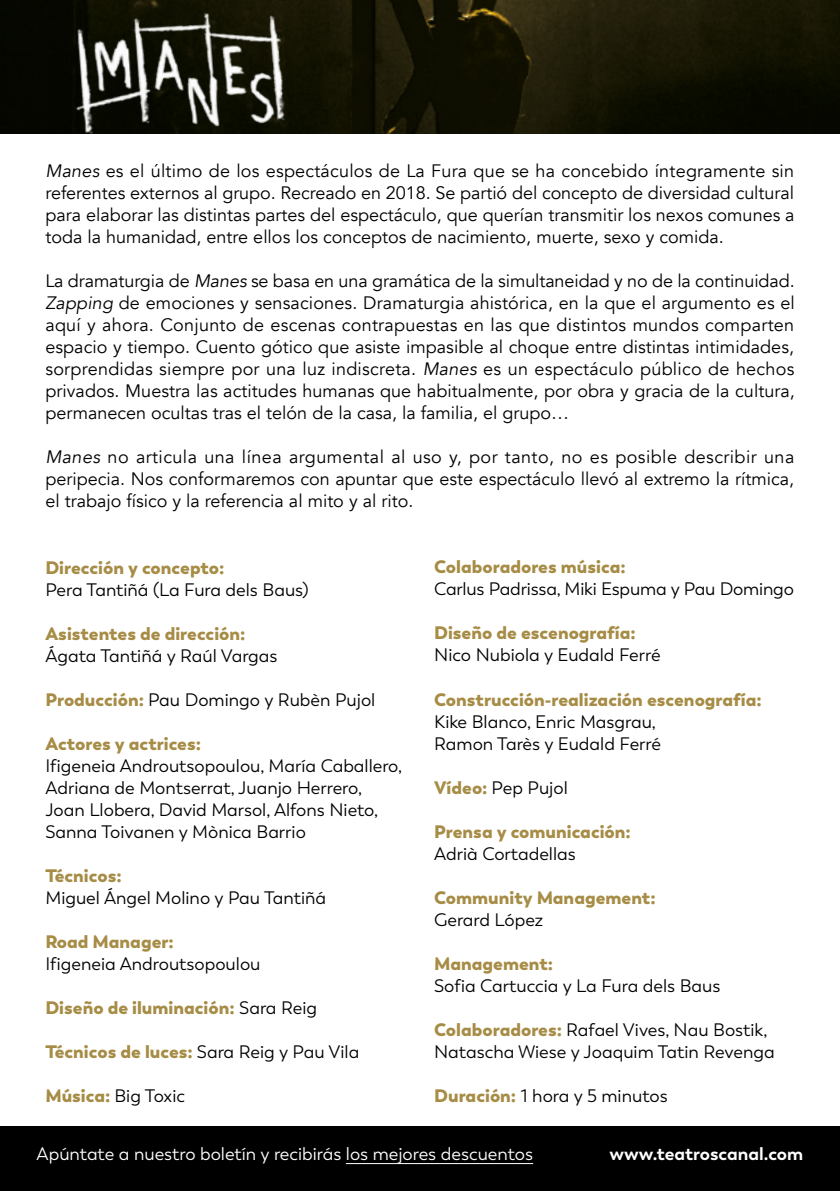
<style>
.page{position:relative;width:840px;height:1191px;background:#fff}
.page>*{position:absolute;margin:0;border:0;box-sizing:border-box;transform-origin:0 0}
.t1{font:18px/22px "Avenir";color:#000;text-align:justify}
.t2{font:18px/22px "Trenda";color:#000}
.t3{font:900 18px "Trenda";color:#a68c45}
.t4{font:18px "Trenda";color:#fff}
.t5{font:700 18px "Trenda";color:#fff}
.s1{font-style:italic}
.s2{font-weight:900;color:#a68c45}
.s3{font-weight:400;color:#000}
</style>
<div class="page">
<img style="left:0;top:0;width:839px;height:133px">
<img style="left:63px;top:2px;width:238px;height:132px">
<div style="left:0;top:1127px;width:839px;height:64px;background:#000"></div>
<hr style="left:346px;top:1163px;width:187px;height:1px;background:#fff">
<p class="t1" style="left:45px;top:160px;width:750px"><span class="s1">Manes</span> es el último de los espectáculos de La Fura que se ha concebido íntegramente sin referentes externos al grupo. Recreado en 2018. Se partió del concepto de diversidad cultural para elaborar las distintas partes del espectáculo, que querían transmitir los nexos comunes a toda la humanidad, entre ellos los conceptos de nacimiento, muerte, sexo y comida.</p>
<p class="t1" style="left:45px;top:270px;width:750px">La dramaturgia de <span class="s1">Manes</span> se basa en una gramática de la simultaneidad y no de la continuidad.<br><span class="s1">Zapping</span> de emociones y sensaciones. Dramaturgia ahistórica, en la que el argumento es el aquí y ahora. Conjunto de escenas contrapuestas en las que distintos mundos comparten espacio y tiempo. Cuento gótico que asiste impasible al choque entre distintas intimidades, sorprendidas siempre por una luz indiscreta. <span class="s1">Manes</span> es un espectáculo público de hechos privados. Muestra las actitudes humanas que habitualmente, por obra y gracia de la cultura, permanecen ocultas tras el telón de la casa, la familia, el grupo…</p>
<p class="t1" style="left:45px;top:446px;width:750px"><span class="s1">Manes</span> no articula una línea argumental al uso y, por tanto, no es posible describir una peripecia. Nos conformaremos con apuntar que este espectáculo llevó al extremo la rítmica, el trabajo físico y la referencia al mito y al rito.</p>
<p class="t3" style="left:45px;top:555px;width:180px">Dirección y concepto:</p>
<p class="t2" style="left:45px;top:578px;width:264px">Pera Tantiñá (La Fura dels Baus)</p>
<p class="t3" style="left:45px;top:621px;width:201px">Asistentes de dirección:</p>
<p class="t2" style="left:45px;top:644px;width:233px">Ágata Tantiñá y Raúl Vargas</p>
<p class="t2" style="left:45px;top:688px;width:331px"><span class="s2">Producción:</span> Pau Domingo y Rubèn Pujol</p>
<p class="t3" style="left:45px;top:731px;width:157px">Actores y actrices:</p>
<p class="t2" style="left:45px;top:754px;width:358px">Ifigeneia Androutsopoulou, María Caballero, Adriana de Montserrat, Juanjo Herrero, Joan Llobera, David Marsol, Alfons Nieto, Sanna Toivanen y Mònica Barrio</p>
<p class="t3" style="left:45px;top:863px;width:78px">Técnicos:</p>
<p class="t2" style="left:45px;top:886px;width:282px">Miguel Ángel Molino y Pau Tantiñá</p>
<p class="t3" style="left:45px;top:929px;width:130px">Road Manager:</p>
<p class="t2" style="left:45px;top:952px;width:216px">Ifigeneia Androutsopoulou</p>
<p class="t3" style="left:45px;top:995px;width:273px">Diseño de iluminación: <span class="s3">Sara Reig</span></p>
<p class="t3" style="left:45px;top:1039px;width:315px">Técnicos de luces: <span class="s3">Sara Reig y Pau Vila</span></p>
<p class="t2" style="left:45px;top:1084px;width:141px"><span class="s2">Música:</span> Big Toxic</p>
<p class="t3" style="left:434px;top:555px;width:193px">Colaboradores música:</p>
<p class="t2" style="left:434px;top:578px;width:361px">Carlus Padrissa, Miki Espuma y Pau Domingo</p>
<p class="t3" style="left:434px;top:621px;width:203px">Diseño de escenografía:</p>
<p class="t2" style="left:434px;top:644px;width:228px">Nico Nubiola y Eudald Ferré</p>
<p class="t3" style="left:434px;top:687px;width:329px">Construcción-realización escenografía:</p>
<p class="t2" style="left:434px;top:710px;width:228px">Kike Blanco, Enric Masgrau,<br>Ramon Tarès y Eudald Ferré</p>
<p class="t2" style="left:434px;top:776px;width:135px"><span class="s2">Vídeo:</span> Pep Pujol</p>
<p class="t3" style="left:434px;top:819px;width:198px">Prensa y comunicación:</p>
<p class="t2" style="left:434px;top:842px;width:143px">Adrià Cortadellas</p>
<p class="t3" style="left:434px;top:885px;width:223px">Community Management:</p>
<p class="t2" style="left:434px;top:908px;width:111px">Gerard López</p>
<p class="t3" style="left:434px;top:951px;width:120px">Management:</p>
<p class="t2" style="left:434px;top:974px;width:287px">Sofia Cartuccia y La Fura dels Baus</p>
<p class="t2" style="left:434px;top:1018px;width:342px"><span class="s2">Colaboradores:</span> Rafael Vives, Nau Bostik,<br>Natascha Wiese y Joaquim Tatin Revenga</p>
<p class="t2" style="left:434px;top:1084px;width:235px"><span class="s2">Duración:</span> 1 hora y 5 minutos</p>
<p class="t4" style="left:37px;top:1142px;width:497px">Apúntate a nuestro boletín y recibirás los mejores descuentos</p>
<p class="t5" style="left:609px;top:1142px;width:195px">www.teatroscanal.com</p>
</div>
